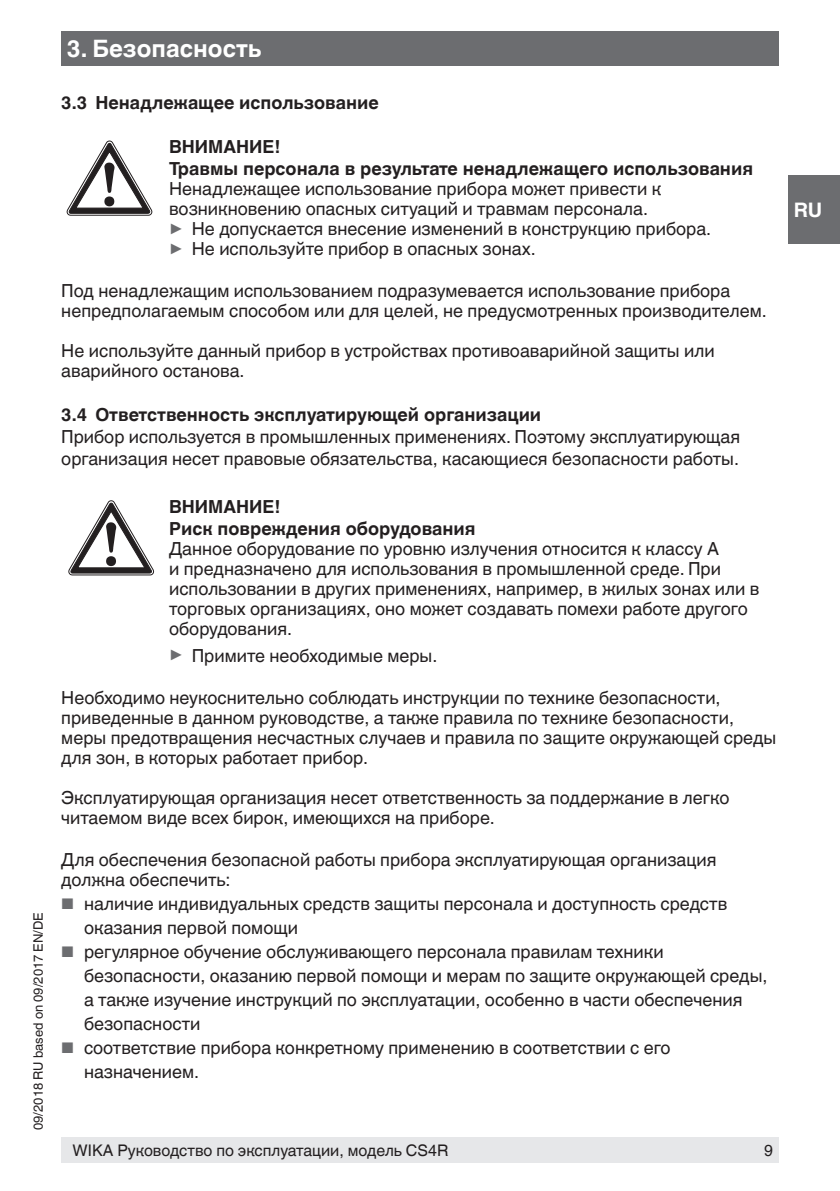
<style>
.page{position:relative;width:840px;height:1191px;background:#fff}
.page>*{position:absolute;margin:0;border:0;box-sizing:border-box;transform-origin:0 0}
.t1{font:700 24px "Helvetica World";color:#fff}
.t2{font:700 20px "Helvetica World";color:#fff}
.t3{font:18px/20px "Helvetica World";color:#231f20}
.t4{font:700 18px/22px "Helvetica World";color:#231f20}
.t5{font:16px "Helvetica World";color:#231f20}
.t6{font:13px "Helvetica World";color:#231f20}
.s1{font-size:17.6px;color:#6c6d70}
.s2{font-size:15.4px;color:#6c6d70}
</style>
<div class="page">
<div style="left:61px;top:31px;width:717px;height:34px;background:#6c6d70"></div>
<div style="left:61px;top:1137px;width:717px;height:25px;background:#e6e7e9"></div>
<div style="left:787px;top:176px;width:52px;height:68px;background:#6c6d70"></div>
<svg style="left:67px;top:141px;width:85px;height:74px"></svg>
<svg style="left:69px;top:500px;width:85px;height:75px"></svg>
<p class="t6" style="left:31px;top:1130px;width:219px;rotate:-90deg">09/2018 RU based on 09/2017 EN/DE</p>
<h1 class="t1" style="left:67px;top:34px;width:196px">3. Безопасность</h1>
<p class="t4" style="left:61px;top:92px;width:319px">3.3 Ненадлежащее использование</p>
<p class="t4" style="left:169px;top:136px;width:585px">ВНИМАНИЕ!<br>Травмы персонала в результате ненадлежащего использования</p>
<p class="t3" style="left:169px;top:179px;width:543px">Ненадлежащее использование прибора может привести к возникновению опасных ситуаций и травмам персонала.<br><span class="s1">▶</span> Не допускается внесение изменений в конструкцию прибора. <span class="s1">▶</span> Не используйте прибор в опасных зонах.</p>
<p class="t3" style="left:61px;top:281px;width:706px">Под ненадлежащим использованием подразумевается использование прибора непредполагаемым способом или для целей, не предусмотренных производителем.</p>
<p class="t3" style="left:61px;top:341px;width:654px">Не используйте данный прибор в устройствах противоаварийной защиты или аварийного останова.</p>
<p class="t4" style="left:61px;top:404px;width:481px">3.4 Ответственность эксплуатирующей организации</p>
<p class="t3" style="left:61px;top:426px;width:680px;line-height:22px">Прибор используется в промышленных применениях. Поэтому эксплуатирующая организация несет правовые обязательства, касающиеся безопасности работы.</p>
<p class="t4" style="left:169px;top:496px;width:308px">ВНИМАНИЕ!<br>Риск повреждения оборудования</p>
<p class="t3" style="left:169px;top:539px;width:591px">Данное оборудование по уровню излучения относится к классу А<br>и предназначено для использования в промышленной среде. При использовании в других применениях, например, в жилых зонах или в торговых организациях, оно может создавать помехи работе другого оборудования.</p>
<p class="t3" style="left:169px;top:645px;width:269px"><span class="s1">▶</span> Примите необходимые меры.</p>
<p class="t3" style="left:61px;top:687px;width:716px">Необходимо неукоснительно соблюдать инструкции по технике безопасности, приведенные в данном руководстве, а также правила по технике безопасности, меры предотвращения несчастных случаев и правила по защите окружающей среды для зон, в которых работает прибор.</p>
<p class="t3" style="left:61px;top:787px;width:669px">Эксплуатирующая организация несет ответственность за поддержание в легко читаемом виде всех бирок, имеющихся на приборе.</p>
<p class="t3" style="left:61px;top:849px;width:656px">Для обеспечения безопасной работы прибора эксплуатирующая организация должна обеспечить:</p>
<p class="t3" style="left:84px;top:891px;width:644px;line-height:24px;text-indent:-23px"><span class="s2">■</span> наличие индивидуальных средств защиты персонала и доступность средств оказания первой помощи</p>
<p class="t3" style="left:84px;top:939px;width:684px;line-height:24px;text-indent:-23px"><span class="s2">■</span> регулярное обучение обслуживающего персонала правилам техники безопасности, оказанию первой помощи и мерам по защите окружающей среды, а также изучение инструкций по эксплуатации, особенно в части обеспечения безопасности</p>
<p class="t3" style="left:84px;top:1035px;width:587px;line-height:24px;text-indent:-23px"><span class="s2">■</span> соответствие прибора конкретному применению в соответствии с его назначением.</p>
<p class="t5" style="left:73px;top:1140px;width:377px">WIKA Руководство по эксплуатации, модель CS4R</p>
<p class="t5" style="left:763px;top:1140px;width:10px">9</p>
<p class="t2" style="left:793px;top:198px;width:30px">RU</p>
</div>
